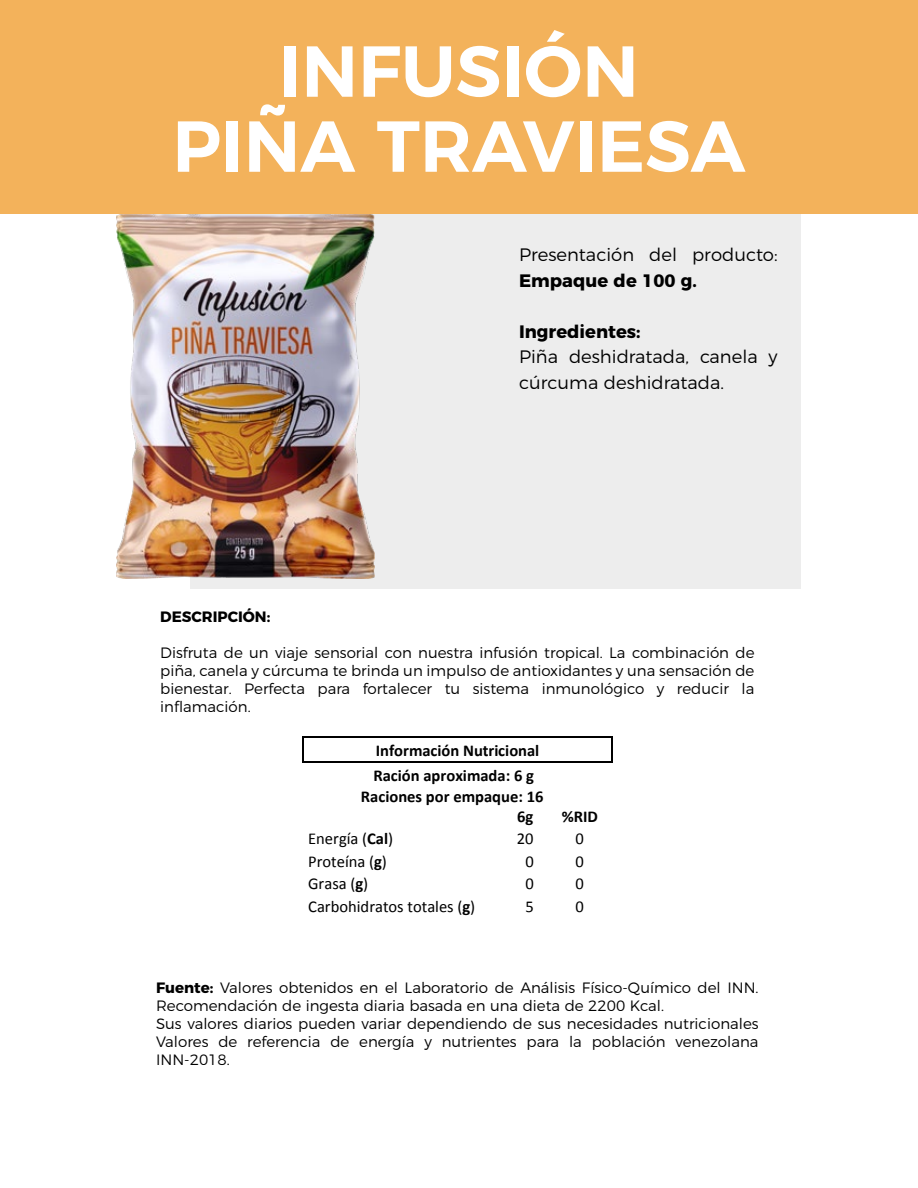
<style>
.page{position:relative;width:918px;height:1188px;background:#fff}
.page>*{position:absolute;margin:0;border:0;box-sizing:border-box;transform-origin:0 0}
.t1{font:600 72px/75px "Montserrat";color:#fff;text-align:center}
.t2{font:300 18px/25.5px "Montserrat";color:#000}
.t3{font:700 18px "Montserrat";color:#000}
.t4{font:700 16.5px/20.9px "Calibri";color:#000;text-align:center}
.t5{font:16.5px/22.5px "Calibri";color:#000}
.t6{font:300 15px/18px "Montserrat";color:#000;text-align:justify}
.t7{font:700 15px "Montserrat";color:#000}
.s1{font-weight:700}
</style>
<div class="page">
<div style="left:190px;top:173px;width:611px;height:415px;background:#ededed"></div>
<img style="left:117px;top:213px;width:258px;height:365px">
<div style="left:0;top:0;width:918px;height:213px;background:#f3b25b"></div>
<hr style="left:304px;top:736px;width:307px;height:1px;background:#000">
<hr style="left:302px;top:737px;width:2px;height:24px;background:#000">
<hr style="left:611px;top:737px;width:2px;height:24px;background:#000">
<hr style="left:305px;top:761px;width:198px;height:1px;background:#000">
<hr style="left:504px;top:761px;width:44px;height:1px;background:#000">
<hr style="left:549px;top:761px;width:62px;height:1px;background:#000">
<h1 class="t1" style="left:172px;top:28px;width:574px">INFUSIÓN<br>PIÑA TRAVIESA</h1>
<p class="t2" style="left:519px;top:241px;width:260px">Presentación del producto:</p>
<p class="t3" style="left:519px;top:266px;width:179px">Empaque de 100 g.</p>
<p class="t3" style="left:519px;top:317px;width:123px">Ingredientes:</p>
<p class="t2" style="left:519px;top:343px;width:260px">Piña deshidratada, canela y cúrcuma deshidratada.</p>
<p class="t7" style="left:160px;top:604px;width:112px">DESCRIPCIÓN:</p>
<p class="t6" style="left:160px;top:642px;width:596px">Disfruta de un viaje sensorial con nuestra infusión tropical. La combinación de piña, canela y cúrcuma te brinda un impulso de antioxidantes y una sensación de bienestar. Perfecta para fortalecer tu sistema inmunológico y reducir la inflamación.</p>
<p class="t4" style="left:376px;top:741px;width:165px">Información Nutricional</p>
<p class="t4" style="left:361px;top:765px;width:184px">Ración aproximada: 6 g<br>Raciones por empaque: 16</p>
<p class="t4" style="left:517px;top:806px;width:18px">6g</p>
<p class="t4" style="left:562px;top:806px;width:38px">%RID</p>
<p class="t5" style="left:308px;top:828px;width:169px">Energía (<span class="s1">Cal</span>)<br>Proteína (<span class="s1">g</span>)<br>Grasa (<span class="s1">g</span>)<br>Carbohidratos totales (<span class="s1">g</span>)</p>
<p class="t5" style="left:517px;top:828px;width:18px">20</p>
<p class="t5" style="left:576px;top:828px;width:10px">0</p>
<p class="t5" style="left:525px;top:850px;width:10px">0</p>
<p class="t5" style="left:576px;top:850px;width:10px">0</p>
<p class="t5" style="left:525px;top:873px;width:10px">0</p>
<p class="t5" style="left:576px;top:873px;width:10px">0</p>
<p class="t5" style="left:525px;top:895px;width:10px">5</p>
<p class="t5" style="left:576px;top:895px;width:10px">0</p>
<p class="t6" style="left:156px;top:977px;width:604px;text-align:left"><span class="s1">Fuente:</span> Valores obtenidos en el Laboratorio de Análisis Físico-Químico del INN.<br>Recomendación de ingesta diaria basada en una dieta de 2200 Kcal.<br>Sus valores diarios pueden variar dependiendo de sus necesidades nutricionales Valores de referencia de energía y nutrientes para la población venezolana INN-2018.</p>
</div>
